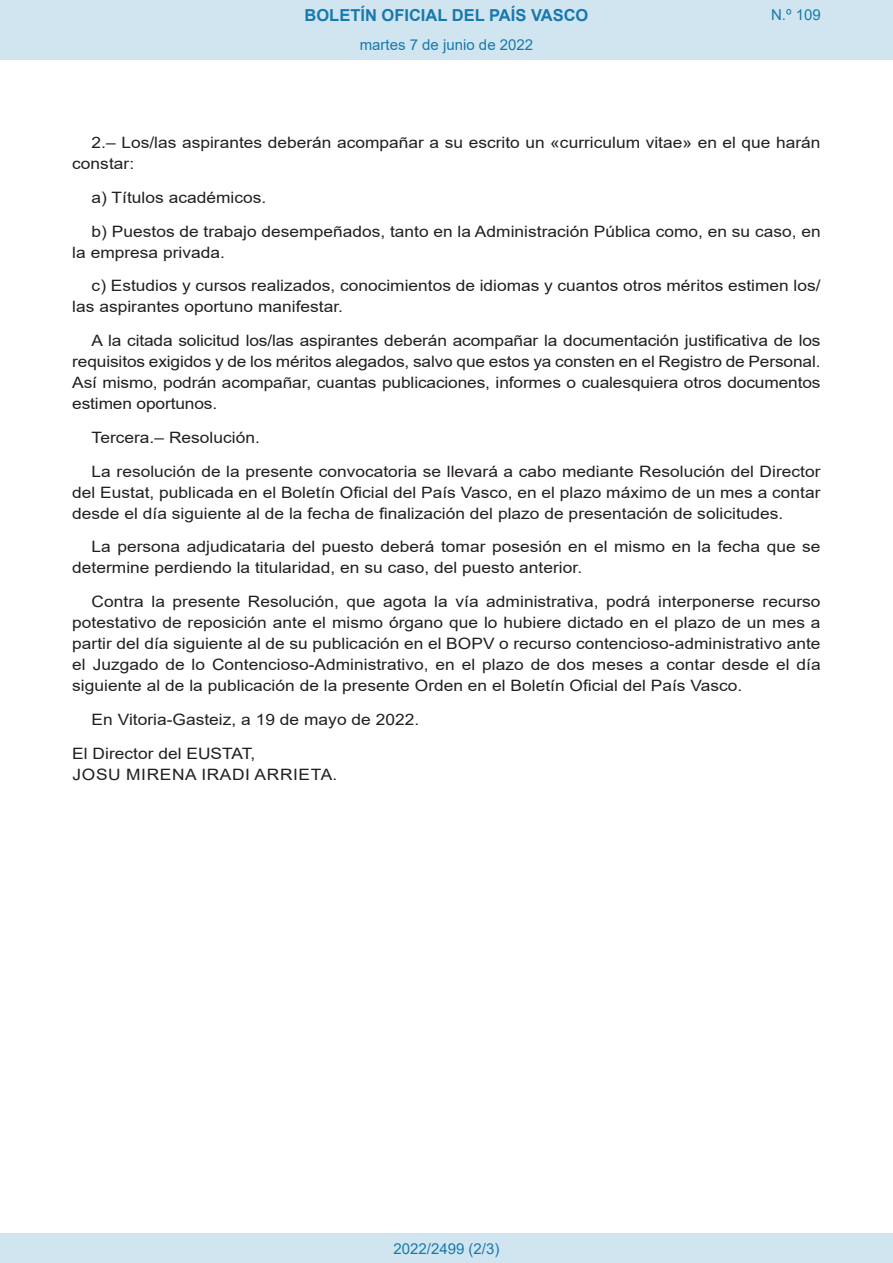
<style>
.page{position:relative;width:893px;height:1263px;background:#fff}
.page>*{position:absolute;margin:0;border:0;box-sizing:border-box;transform-origin:0 0}
.t1{font:700 16.5px "Arial";color:#1879ad}
.BOPVDetalle{font:15.6px/21px "Arial";color:#231f20;scale:1.11 1}
.BOPVFirmaLugFec{font:15.6px "Arial";color:#231f20;scale:1.11 1}
.BOPVFirmaNombre{font:15.6px "Arial";letter-spacing:.035em;color:#231f20;scale:1.11 1}
.BOPVFirmaPuesto{font:15.6px "Arial";color:#231f20;scale:1.11 1}
.Paginacion_Centro{font:15px "Arial";color:#1879ad}
</style>
<div class="page">
<div style="left:0;top:0;width:893px;height:60px;background:#d0e5f0"></div>
<div style="left:0;top:1233px;width:893px;height:30px;background:#d0e5f0"></div>
<p class="t1" style="left:305px;top:3px;width:285px">BOLETÍN OFICIAL DEL PAÍS VASCO</p>
<p class="Paginacion_Centro" style="left:360px;top:35px;width:175px">martes 7 de junio de 2022</p>
<p class="Paginacion_Centro" style="left:771px;top:5px;width:51px">N.º 109</p>
<p class="BOPVDetalle" style="left:72px;top:132px;width:676px;text-indent:19px">2.– Los/las aspirantes deberán acompañar a su escrito un «curriculum vitae» en el que harán constar:</p>
<p class="BOPVDetalle" style="left:92px;top:187px;width:159px">a) Títulos académicos.</p>
<p class="BOPVDetalle" style="left:72px;top:221px;width:676px;text-indent:19px">b) Puestos de trabajo desempeñados, tanto en la Administración Pública como, en su caso, en la empresa privada.</p>
<p class="BOPVDetalle" style="left:72px;top:275px;width:676px;text-indent:19px">c) Estudios y cursos realizados, conocimientos de idiomas y cuantos otros méritos estimen los/ las aspirantes oportuno manifestar.</p>
<p class="BOPVDetalle" style="left:72px;top:330px;width:676px;text-align:justify;text-indent:19px">A la citada solicitud los/las aspirantes deberán acompañar la documentación justificativa de los requisitos exigidos y de los méritos alegados, salvo que estos ya consten en el Registro de Personal.<br>Así mismo, podrán acompañar, cuantas publicaciones, informes o cualesquiera otros documentos estimen oportunos.</p>
<p class="BOPVDetalle" style="left:92px;top:427px;width:153px">Tercera.– Resolución.</p>
<p class="BOPVDetalle" style="left:72px;top:461px;width:676px;text-align:justify;text-indent:19px">La resolución de la presente convocatoria se llevará a cabo mediante Resolución del Director del Eustat, publicada en el Boletín Oficial del País Vasco, en el plazo máximo de un mes a contar desde el día siguiente al de la fecha de finalización del plazo de presentación de solicitudes.</p>
<p class="BOPVDetalle" style="left:72px;top:536px;width:676px;text-indent:19px">La persona adjudicataria del puesto deberá tomar posesión en el mismo en la fecha que se determine perdiendo la titularidad, en su caso, del puesto anterior.</p>
<p class="BOPVDetalle" style="left:72px;top:591px;width:676px;text-align:justify;text-indent:19px">Contra la presente Resolución, que agota la vía administrativa, podrá interponerse recurso potestativo de reposición ante el mismo órgano que lo hubiere dictado en el plazo de un mes a partir del día siguiente al de su publicación en el BOPV o recurso contencioso-administrativo ante el Juzgado de lo Contencioso-Administrativo, en el plazo de dos meses a contar desde el día siguiente al de la publicación de la presente Orden en el Boletín Oficial del País Vasco.</p>
<p class="BOPVFirmaLugFec" style="left:92px;top:709px;width:297px">En Vitoria-Gasteiz, a 19 de mayo de 2022.</p>
<p class="BOPVFirmaPuesto" style="left:72px;top:742px;width:166px">El Director del EUSTAT,</p>
<p class="BOPVFirmaNombre" style="left:73px;top:763px;width:240px">JOSU MIRENA IRADI ARRIETA.</p>
<p class="Paginacion_Centro" style="left:393px;top:1238px;width:107px">2022/2499 (2/3)</p>
</div>
